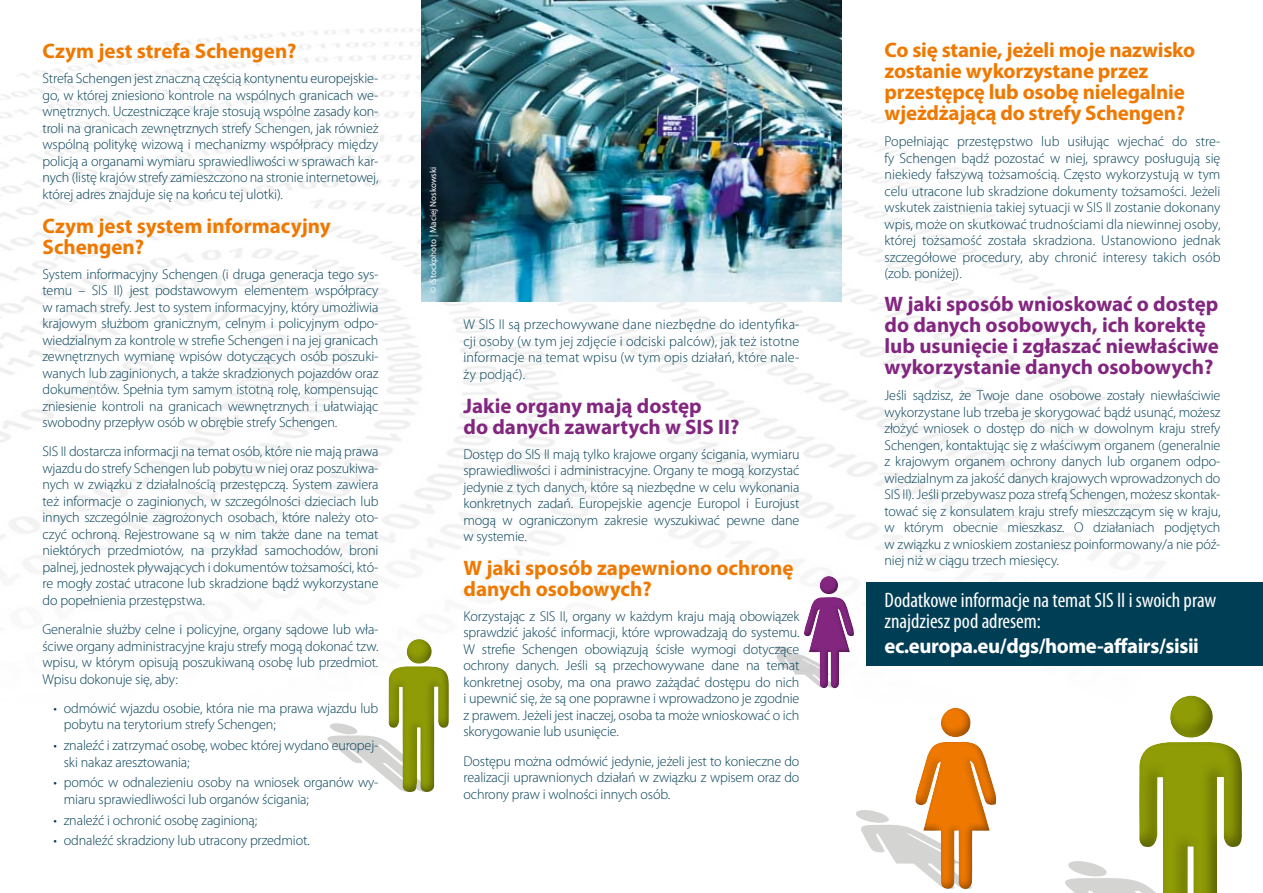
<style>
.page{position:relative;width:1263px;height:893px;background:#fff}
.page>*{position:absolute;margin:0;border:0;box-sizing:border-box;transform-origin:0 0}
.t1{font:700 21px/21px "Myriad Pro";letter-spacing:-.01em;color:#ef7900}
.t2{font:700 21px/21px "Myriad Pro";color:#822680}
.t3{font:condensed 21px/21px "Myriad Pro";color:#fff}
.t4{font:700 21px "Myriad Pro";letter-spacing:-.02em;color:#fff}
.t5{font:300 14.25px/16.5px "Myriad Pro";letter-spacing:-.01em;color:#003e55;text-align:justify}
.t6{font:9px "Myriad Pro";color:#fff}
</style>
<div class="page">
<img style="left:0;top:28px;width:1263px;height:638px">
<svg style="left:321px;top:638px;width:65px;height:140px"></svg>
<div style="left:386px;top:638px;width:63px;height:155px;background:#000;opacity:.4"></div>
<svg style="left:766px;top:575px;width:38px;height:100px"></svg>
<div style="left:804px;top:575px;width:51px;height:114px;background:#000;opacity:.4"></div>
<svg style="left:1065px;top:861px;width:72px;height:32px"></svg>
<div style="left:1137px;top:694px;width:105px;height:199px;background:#000;opacity:.4"></div>
<svg style="left:856px;top:810px;width:59px;height:55px"></svg>
<div style="left:915px;top:706px;width:83px;height:185px;background:#000;opacity:.4"></div>
<div style="left:866px;top:582px;width:397px;height:83px;background:#003e55"></div>
<img style="left:421px;top:0;width:421px;height:301px">
<h1 class="t1" style="left:43px;top:40px;width:256px">Czym jest strefa Schengen?</h1>
<p class="t5" style="left:43px;top:70px;width:337px">Strefa Schengen jest znaczną częścią kontynentu europejskie&shy;go, w której zniesiono kontrole na wspólnych granicach we&shy;wnętrznych. Uczestniczące kraje stosują wspólne zasady kon&shy;troli na granicach zewnętrznych strefy Schengen, jak również wspólną politykę wizową i mechanizmy współpracy między policją a organami wymiaru sprawiedliwości w sprawach kar&shy;nych (listę krajów strefy zamieszczono na stronie internetowej, której adres znajduje się na końcu tej ulotki).</p>
<h1 class="t1" style="left:43px;top:214px;width:290px">Czym jest system informacyjny<br>Schengen?</h1>
<p class="t5" style="left:43px;top:265px;width:337px">System informacyjny Schengen (i druga generacja tego sys&shy;temu – SIS II) jest podstawowym elementem współpracy w ramach strefy. Jest to system informacyjny, który umożliwia krajowym służbom granicznym, celnym i policyjnym odpo&shy;wiedzialnym za kontrole w strefie Schengen i na jej granicach zewnętrznych wymianę wpisów dotyczących osób poszuki&shy;wanych lub zaginionych, a także skradzionych pojazdów oraz dokumentów. Spełnia tym samym istotną rolę, kompensując zniesienie kontroli na granicach wewnętrznych i ułatwiając swobodny przepływ osób w obrębie strefy Schengen.</p>
<p class="t5" style="left:43px;top:443px;width:337px">SIS II dostarcza informacji na temat osób, które nie mają prawa wjazdu do strefy Schengen lub pobytu w niej oraz poszukiwa&shy;nych w związku z działalnością przestępczą. System zawiera też informacje o zaginionych, w szczególności dzieciach lub innych szczególnie zagrożonych osobach, które należy oto&shy;czyć ochroną. Rejestrowane są w nim także dane na temat niektórych przedmiotów, na przykład samochodów, broni palnej, jednostek pływających i dokumentów tożsamości, któ&shy;re mogły zostać utracone lub skradzione bądź wykorzystane do popełnienia przestępstwa.</p>
<p class="t5" style="left:43px;top:621px;width:337px">Generalnie służby celne i policyjne, organy sądowe lub wła&shy;ściwe organy administracyjne kraju strefy mogą dokonać tzw. wpisu, w którym opisują poszukiwaną osobę lub przedmiot.<br>Wpisu dokonuje się, aby:</p>
<p class="t5" style="left:64px;top:700px;width:316px;text-indent:-10px">• odmówić wjazdu osobie, która nie ma prawa wjazdu lub pobytu na terytorium strefy Schengen;</p>
<p class="t5" style="left:64px;top:737px;width:316px;text-indent:-10px">• znaleźć i zatrzymać osobę, wobec której wydano europej&shy;ski nakaz aresztowania;</p>
<p class="t5" style="left:64px;top:774px;width:316px;text-indent:-10px">• pomóc w odnalezieniu osoby na wniosek organów wy&shy;miaru sprawiedliwości lub organów ścigania;</p>
<p class="t5" style="left:53px;top:811px;width:205px">• znaleźć i ochronić osobę zaginioną;</p>
<p class="t5" style="left:53px;top:832px;width:258px">• odnaleźć skradziony lub utracony przedmiot.</p>
<p class="t6" style="left:428px;top:293px;width:128px;rotate:-90deg">© iStockphoto | Maciej Noskowski</p>
<p class="t5" style="left:463px;top:316px;width:337px">W SIS II są przechowywane dane niezbędne do identyfika&shy;cji osoby (w tym jej zdjęcie i odciski palców), jak też istotne informacje na temat wpisu (w tym opis działań, które nale&shy;ży podjąć).</p>
<h1 class="t2" style="left:463px;top:394px;width:277px">Jakie organy mają dostęp<br>do danych zawartych w SIS II ?</h1>
<p class="t5" style="left:463px;top:445px;width:337px">Dostęp do SIS II mają tylko krajowe organy ścigania, wymiaru sprawiedliwości i administracyjne. Organy te mogą korzystać jedynie z tych danych, które są niezbędne w celu wykonania konkretnych zadań. Europejskie agencje Europol i Eurojust mogą w ograniczonym zakresie wyszukiwać pewne dane w systemie.</p>
<h1 class="t1" style="left:463px;top:556px;width:332px">W jaki sposób zapewniono ochronę danych osobowych?</h1>
<p class="t5" style="left:463px;top:608px;width:337px">Korzystając z SIS II, organy w każdym kraju mają obowiązek sprawdzić jakość informacji, które wprowadzają do systemu.<br>W strefie Schengen obowiązują ścisłe wymogi dotyczące ochrony danych. Jeśli są przechowywane dane na temat konkretnej osoby, ma ona prawo zażądać dostępu do nich i upewnić się, że są one poprawne i wprowadzono je zgodnie z prawem. Jeżeli jest inaczej, osoba ta może wnioskować o ich skorygowanie lub usunięcie.</p>
<p class="t5" style="left:463px;top:752px;width:337px">Dostępu można odmówić jedynie, jeżeli jest to konieczne do realizacji uprawnionych działań w związku z wpisem oraz do ochrony praw i wolności innych osób.</p>
<h1 class="t1" style="left:884px;top:39px;width:312px">Co się stanie, jeżeli moje nazwisko zostanie wykorzystane przez przestępcę lub osobę nielegalnie wjeżdżającą do strefy Schengen?</h1>
<p class="t5" style="left:884px;top:133px;width:337px">Popełniając przestępstwo lub usiłując wjechać do stre&shy;fy Schengen bądź pozostać w niej, sprawcy posługują się niekiedy fałszywą tożsamością. Często wykorzystują w tym celu utracone lub skradzione dokumenty tożsamości. Jeżeli wskutek zaistnienia takiej sytuacji w SIS II zostanie dokonany wpis, może on skutkować trudnościami dla niewinnej osoby, której tożsamość została skradziona. Ustanowiono jednak szczegółowe procedury, aby chronić interesy takich osób (zob. poniżej).</p>
<h1 class="t2" style="left:884px;top:292px;width:336px">W jaki sposób wnioskować o dostęp do danych osobowych, ich korektę lub usunięcie i zgłaszać niewłaściwe wykorzystanie danych osobowych?</h1>
<p class="t5" style="left:884px;top:387px;width:337px">Jeśli sądzisz, że Twoje dane osobowe zostały niewłaściwie wykorzystane lub trzeba je skorygować bądź usunąć, możesz złożyć wniosek o dostęp do nich w dowolnym kraju strefy Schengen, kontaktując się z właściwym organem (generalnie z krajowym organem ochrony danych lub organem odpo&shy;wiedzialnym za jakość danych krajowych wprowadzonych do SIS II). Jeśli przebywasz poza strefą Schengen, możesz skontak&shy;tować się z konsulatem kraju strefy mieszczącym się w kraju, w którym obecnie mieszkasz. O działaniach podjętych w związku z wnioskiem zostaniesz poinformowany/a nie póź&shy;niej niż w ciągu trzech miesięcy.</p>
<h1 class="t3" style="left:884px;top:590px;width:333px">Dodatkowe informacje na temat SIS II i swoich praw znajdziesz pod adresem:</h1>
<h1 class="t4" style="left:884px;top:633px;width:316px">ec.europa.eu/dgs/home-affairs/sisii</h1>
</div>
